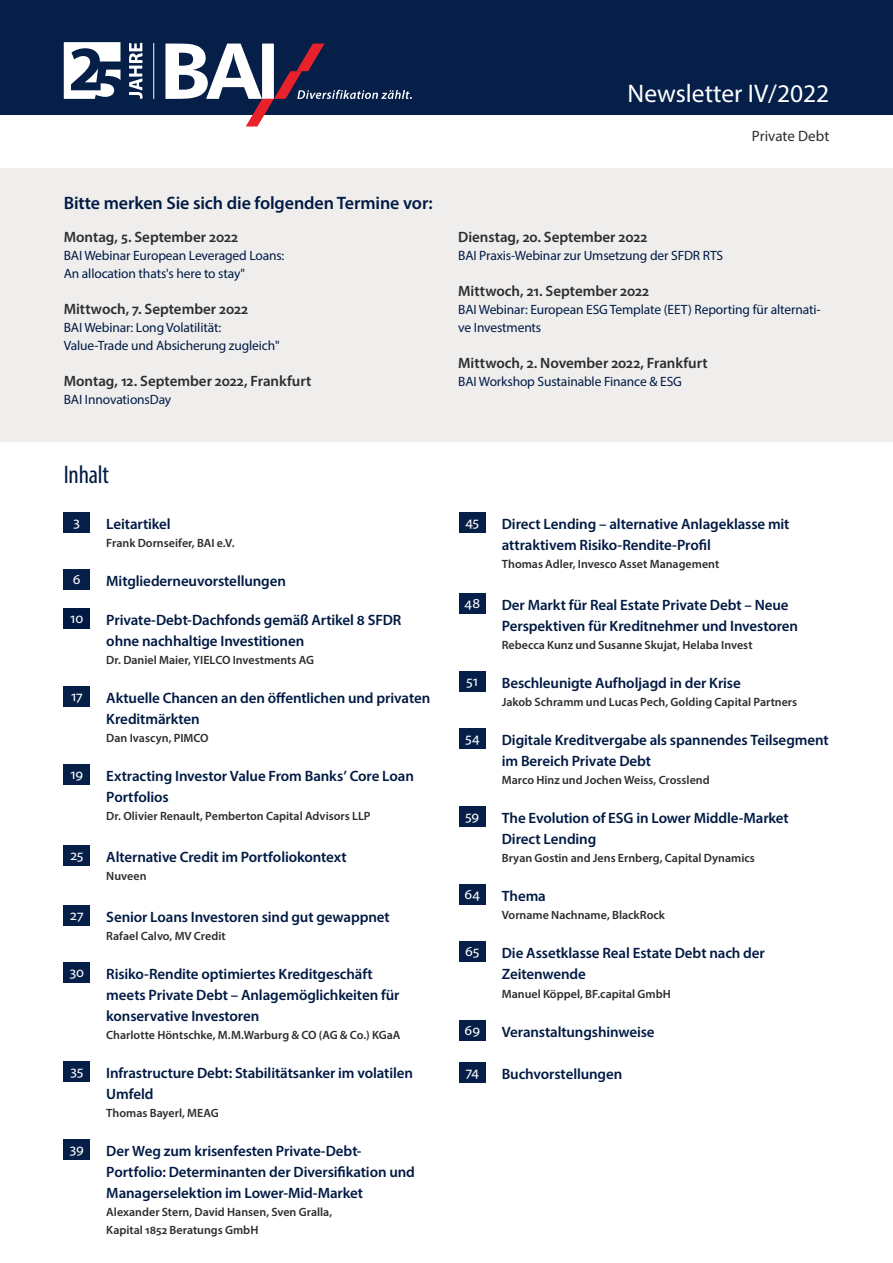
<style>
.page{position:relative;width:893px;height:1263px;background:#fff}
.page>*{position:absolute;margin:0;border:0;box-sizing:border-box;transform-origin:0 0}
.t1{font:25.5px "Myriad Pro";color:#fff}
.t2{font:condensed 25.5px "Myriad Pro";letter-spacing:-.01em;color:#001a44}
.t3{font:600 18px "Myriad Pro";letter-spacing:-.005em;color:#001a44}
.t4{font:600 15px/21px "Myriad Pro";letter-spacing:-.01em;color:#001a44}
.t5{font:600 15px "Myriad Pro";color:#2b2d2f}
.t6{font:15px "Myriad Pro";letter-spacing:-.01em;color:#fff}
.t7{font:15px "Myriad Pro";color:#2b2d2f}
.t8{font:13.5px/18px "Myriad Pro";letter-spacing:-.01em;color:#001a44}
.t9{font:600 12px/18px "Myriad Pro";color:#2b2d2f}
</style>
<div class="page">
<div style="left:0;top:0;width:893px;height:115px;background:#001a44"></div>
<svg style="left:165px;top:44px;width:247px;height:82px"></svg>
<svg style="left:64px;top:42px;width:56px;height:57px"></svg>
<svg style="left:129px;top:43px;width:14px;height:56px"></svg>
<hr style="left:153px;top:43px;width:1px;height:56px;background:#fff">
<div style="left:64px;top:512px;width:26px;height:21px;background:#001a44"></div>
<div style="left:64px;top:569px;width:26px;height:21px;background:#001a44"></div>
<div style="left:64px;top:608px;width:26px;height:21px;background:#001a44"></div>
<div style="left:64px;top:686px;width:26px;height:21px;background:#001a44"></div>
<div style="left:64px;top:764px;width:26px;height:21px;background:#001a44"></div>
<div style="left:64px;top:845px;width:26px;height:21px;background:#001a44"></div>
<div style="left:64px;top:905px;width:26px;height:21px;background:#001a44"></div>
<div style="left:64px;top:962px;width:26px;height:21px;background:#001a44"></div>
<div style="left:64px;top:1061px;width:26px;height:21px;background:#001a44"></div>
<div style="left:64px;top:1139px;width:26px;height:21px;background:#001a44"></div>
<div style="left:459px;top:512px;width:26px;height:21px;background:#001a44"></div>
<div style="left:459px;top:593px;width:26px;height:21px;background:#001a44"></div>
<div style="left:459px;top:671px;width:26px;height:21px;background:#001a44"></div>
<div style="left:459px;top:728px;width:26px;height:21px;background:#001a44"></div>
<div style="left:459px;top:806px;width:26px;height:21px;background:#001a44"></div>
<div style="left:459px;top:884px;width:26px;height:21px;background:#001a44"></div>
<div style="left:459px;top:941px;width:26px;height:21px;background:#001a44"></div>
<div style="left:459px;top:1020px;width:26px;height:21px;background:#001a44"></div>
<div style="left:459px;top:1062px;width:26px;height:21px;background:#001a44"></div>
<div style="left:0;top:168px;width:893px;height:273px;background:#efeeed"></div>
<p class="t3" style="left:64px;top:191px;width:370px">Bitte merken Sie sich die folgenden Termine vor:</p>
<p class="t5" style="left:64px;top:228px;width:176px">Montag, 5. September 2022</p>
<p class="t8" style="left:64px;top:247px;width:222px">BAI Webinar European Leveraged Loans:<br>An allocation thats's here to stay"</p>
<p class="t5" style="left:64px;top:300px;width:186px">Mittwoch, 7. September 2022</p>
<p class="t8" style="left:64px;top:319px;width:217px">BAI Webinar: Long Volatilität:<br>Value-Trade und Absicherung zugleich"</p>
<p class="t5" style="left:64px;top:372px;width:249px">Montag, 12. September 2022, Frankfurt</p>
<p class="t8" style="left:64px;top:391px;width:109px">BAI InnovationsDay</p>
<h1 class="t2" style="left:64px;top:459px;width:47px">Inhalt</h1>
<p class="t6" style="left:74px;top:512px;width:8px">3</p>
<p class="t6" style="left:73px;top:569px;width:9px">6</p>
<p class="t6" style="left:70px;top:608px;width:15px">1 03</p>
<p class="t6" style="left:71px;top:686px;width:13px">17</p>
<p class="t6" style="left:70px;top:764px;width:14px">19</p>
<p class="t6" style="left:70px;top:845px;width:14px">25</p>
<p class="t6" style="left:70px;top:905px;width:15px">27</p>
<p class="t6" style="left:70px;top:962px;width:16px">30</p>
<p class="t6" style="left:70px;top:1061px;width:14px">35</p>
<p class="t6" style="left:70px;top:1139px;width:16px">39</p>
<p class="t4" style="left:106px;top:513px;width:66px">Leitartikel</p>
<p class="t9" style="left:106px;top:533px;width:130px">Frank Dornseifer, BAI e.V.</p>
<p class="t4" style="left:106px;top:570px;width:181px">Mitgliederneuvorstellungen</p>
<p class="t4" style="left:106px;top:609px;width:297px">Private-Debt-Dachfonds gemäß Artikel 8 SFDR ohne nachhaltige Investitionen</p>
<p class="t9" style="left:106px;top:650px;width:209px">Dr. Daniel Maier, YIELCO Investments AG</p>
<p class="t4" style="left:106px;top:687px;width:325px">Aktuelle Chancen an den öffentlichen und privaten<br>Kreditmärkten</p>
<p class="t9" style="left:106px;top:728px;width:104px">Dan Ivascyn, PIMCO</p>
<p class="t4" style="left:106px;top:765px;width:309px">Extracting Investor Value From Banks’ Core Loan<br>Portfolios</p>
<p class="t9" style="left:106px;top:806px;width:266px">Dr. Olivier Renault, Pemberton Capital Advisors LLP</p>
<p class="t4" style="left:106px;top:846px;width:242px">Alternative Credit im Portfoliokontext</p>
<p class="t9" style="left:106px;top:866px;width:42px">Nuveen</p>
<p class="t4" style="left:106px;top:906px;width:285px">Senior Loans Investoren sind gut gewappnet</p>
<p class="t9" style="left:106px;top:926px;width:121px">Rafael Calvo, MV Credit</p>
<p class="t4" style="left:106px;top:963px;width:295px">Risiko-Rendite optimiertes Kreditgeschäft meets Private Debt – Anlagemöglichkeiten für konservative Investoren</p>
<p class="t9" style="left:106px;top:1025px;width:296px">Charlotte Höntschke, M.M.Warburg &amp; CO (AG &amp; Co.) KGaA</p>
<p class="t4" style="left:106px;top:1062px;width:308px">Infrastructure Debt: Stabilitätsanker im volatilen<br>Umfeld</p>
<p class="t9" style="left:106px;top:1103px;width:114px">Thomas Bayerl, MEAG</p>
<p class="t4" style="left:106px;top:1140px;width:310px">Der Weg zum krisenfesten Private-Debt-<br>Portfolio: Determinanten der Diversifikation und<br>Managerselektion im Lower-Mid-Market</p>
<p class="t9" style="left:106px;top:1202px;width:227px">Alexander Stern, David Hansen, Sven Gralla,<br>Kapital 1852 Beratungs GmbH</p>
<h1 class="t1" style="left:628px;top:77px;width:203px">Newsletter IV/2022</h1>
<p class="t7" style="left:752px;top:126px;width:79px">Private Debt</p>
<p class="t5" style="left:458px;top:228px;width:191px">Dienstag, 20. September 2022</p>
<p class="t8" style="left:458px;top:247px;width:267px">BAI Praxis-Webinar zur Umsetzung der SFDR RTS</p>
<p class="t5" style="left:458px;top:282px;width:193px">Mittwoch, 21. September 2022</p>
<p class="t8" style="left:458px;top:301px;width:364px">BAI Webinar: European ESG Template (EET) Reporting für alternati&shy;ve Investments</p>
<p class="t5" style="left:458px;top:354px;width:251px">Mittwoch, 2. November 2022, Frankfurt</p>
<p class="t8" style="left:458px;top:373px;width:225px">BAI Workshop Sustainable Finance &amp; ESG</p>
<p class="t6" style="left:465px;top:512px;width:15px">45</p>
<p class="t6" style="left:465px;top:593px;width:17px">48</p>
<p class="t6" style="left:466px;top:671px;width:14px">51</p>
<p class="t6" style="left:465px;top:728px;width:16px">54</p>
<p class="t6" style="left:465px;top:806px;width:16px">59</p>
<p class="t6" style="left:465px;top:884px;width:17px">64</p>
<p class="t6" style="left:465px;top:941px;width:16px">65</p>
<p class="t6" style="left:465px;top:1020px;width:17px">69</p>
<p class="t6" style="left:466px;top:1062px;width:15px">74</p>
<p class="t4" style="left:502px;top:513px;width:289px">Direct Lending – alternative Anlageklasse mit attraktivem Risiko-Rendite-Profil</p>
<p class="t9" style="left:502px;top:554px;width:219px">Thomas Adler, Invesco Asset Management</p>
<p class="t4" style="left:502px;top:594px;width:298px">Der Markt für Real Estate Private Debt – Neue<br>Perspektiven für Kreditnehmer und Investoren</p>
<p class="t9" style="left:502px;top:635px;width:252px">Rebecca Kunz und Susanne Skujat, Helaba Invest</p>
<p class="t4" style="left:502px;top:672px;width:241px">Beschleunigte Aufholjagd in der Krise</p>
<p class="t9" style="left:502px;top:692px;width:297px">Jakob Schramm und Lucas Pech, Golding Capital Partners</p>
<p class="t4" style="left:502px;top:729px;width:328px">Digitale Kreditvergabe als spannendes Teilsegment im Bereich Private Debt</p>
<p class="t9" style="left:502px;top:770px;width:210px">Marco Hinz und Jochen Weiss, Crosslend</p>
<p class="t4" style="left:502px;top:807px;width:288px">The Evolution of ESG in Lower Middle-Market<br>Direct Lending</p>
<p class="t9" style="left:502px;top:848px;width:255px">Bryan Gostin and Jens Ernberg, Capital Dynamics</p>
<p class="t4" style="left:502px;top:885px;width:46px">Thema</p>
<p class="t9" style="left:502px;top:905px;width:165px">Vorname Nachname, BlackRock</p>
<p class="t4" style="left:502px;top:942px;width:265px">Die Assetklasse Real Estate Debt nach der<br>Zeitenwende</p>
<p class="t9" style="left:502px;top:985px;width:171px">Manuel Köppel, BF.capital GmbH</p>
<p class="t4" style="left:502px;top:1021px;width:154px">Veranstaltungshinweise</p>
<p class="t4" style="left:502px;top:1063px;width:122px">Buchvorstellungen</p>
</div>
